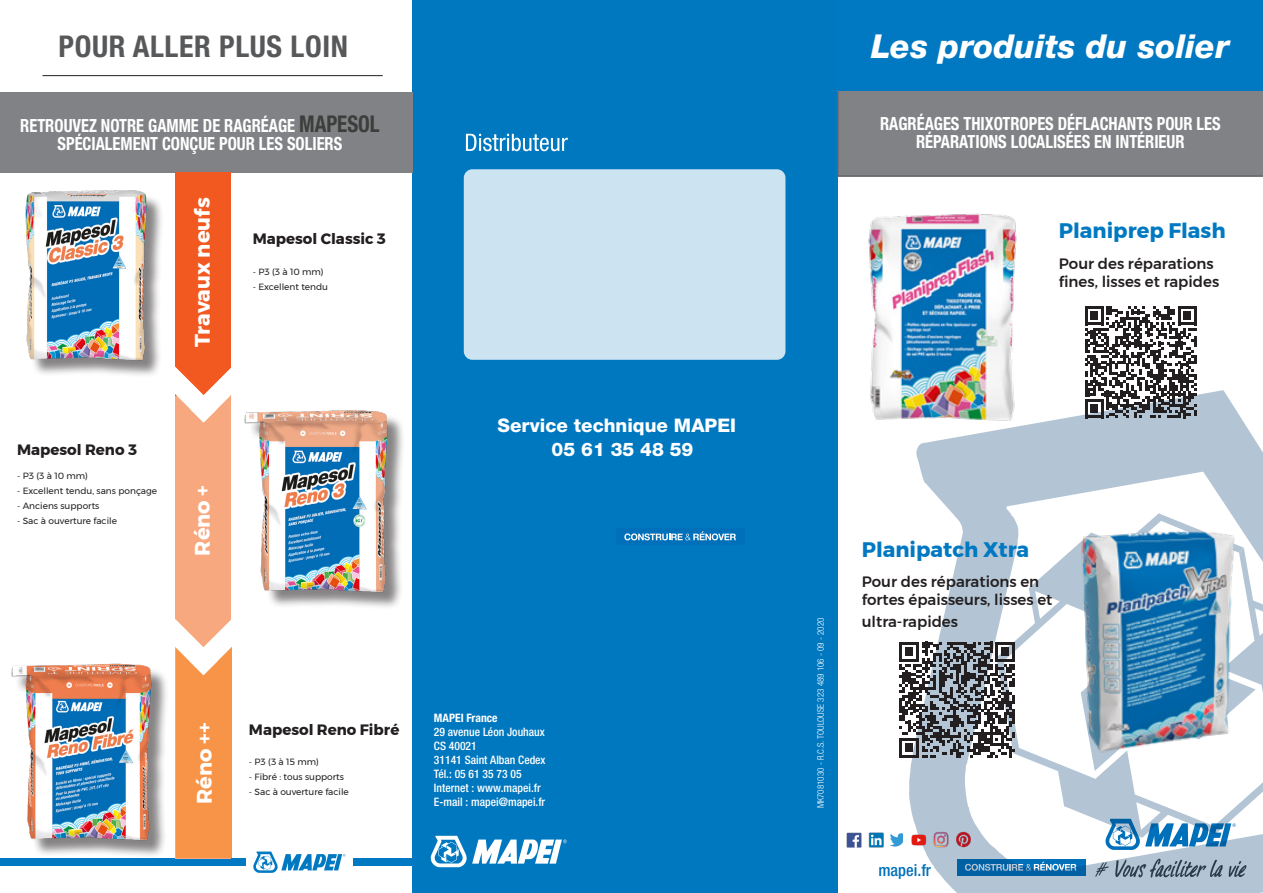
<style>
.page{position:relative;width:1263px;height:893px;background:#fff}
.page>*{position:absolute;margin:0;border:0;box-sizing:border-box;transform-origin:0 0}
.t1{font:italic 800 33px "Helvetica Neue LTW1 G";color:#fff}
.t2{font:700 condensed 30px "Helvetica Neue LTW1 G";letter-spacing:.02em;color:#57585a}
.t3{font:700 21px "Montserrat";color:#0079c2}
.t4{font:700 21px "Montserrat";color:#fff}
.t5{font:800 18.75px/24px "Helvetica Neue LTW1 G";color:#fff}
.t6{font:700 condensed 18.15px "Helvetica Neue LT Std";color:#fff;scale:.91 1}
.t7{font:500 condensed 16.5px "Helvetica Neue LT Std";color:#0070ba}
.t8{font:500 15px/18px "Montserrat";color:#231f20}
.t9{font:700 15px "Montserrat";color:#231f20}
.t10{font:500 condensed 11.7px "Helvetica Neue LTW1 G";color:#fff}
.t11{font:700 condensed 11.7px "Helvetica Neue LTW1 G";color:#fff}
.t12{font:9px "Montserrat";color:#231f20}
.t13{font:300 condensed 9px "Helvetica Neue LT Std";color:#fff}
.s1{font-size:23.1px;color:#3d3d3b}
</style>
<div class="page">
<div style="left:412px;top:0;width:426px;height:893px;background:#0078c0"></div>
<div style="left:0;top:858px;width:246px;height:8px;background:#0079c2"></div>
<div style="left:353px;top:858px;width:59px;height:8px;background:#0079c2"></div>
<svg style="left:253px;top:851px;width:92px;height:22px"></svg>
<div style="left:617px;top:529px;width:128px;height:16px;background:#0070ba"></div>
<svg style="left:624px;top:531px;width:112px;height:9px"></svg>
<svg style="left:909px;top:390px;width:354px;height:503px;fill:#b3c4d4"></svg>
<svg style="left:996px;top:548px;width:267px;height:290px"></svg>
<div style="left:176px;top:172px;width:55px;height:686px;background:#f8a87e"></div>
<div style="left:0;top:92px;width:413px;height:80px;background:#808285"></div>
<img style="left:846px;top:832px;width:38px;height:16px">
<img style="left:909px;top:828px;width:68px;height:23px">
<svg style="left:890px;top:833px;width:13px;height:13px"></svg>
<div style="left:838px;top:0;width:425px;height:92px;background:#0079c2"></div>
<div style="left:837px;top:91px;width:426px;height:86px;background:#808285"></div>
<svg style="left:431px;top:836px;width:136px;height:31px"></svg>
<svg style="left:466px;top:134px;width:102px;height:17px"></svg>
<hr style="left:43px;top:75px;width:340px;height:1px;background:#231f20">
<div style="left:464px;top:169px;width:321px;height:191px;background:#cce4f2;border-radius:9px"></div>
<img style="left:868px;top:213px;width:162px;height:218px">
<div style="left:14px;top:667px;width:155px;height:191px;background:#231f20;opacity:.55"></div>
<img style="left:11px;top:663px;width:144px;height:179px">
<div style="left:248px;top:413px;width:157px;height:197px;background:#231f20;opacity:.55"></div>
<img style="left:244px;top:410px;width:154px;height:185px">
<div style="left:28px;top:194px;width:136px;height:184px;background:#231f20;opacity:.55"></div>
<img style="left:25px;top:190px;width:130px;height:173px">
<div style="left:176px;top:172px;width:55px;height:223px;background:#f15921"></div>
<div style="left:176px;top:648px;width:55px;height:210px;background:#f79447"></div>
<svg style="left:159px;top:364px;width:89px;height:58px"></svg>
<svg style="left:158px;top:616px;width:74px;height:59px"></svg>
<svg style="left:899px;top:513px;width:357px;height:258px"></svg>
<svg style="left:1085px;top:306px;width:112px;height:112px"></svg>
<p class="t2" style="left:59px;top:28px;width:291px">POUR ALLER PLUS LOIN</p>
<p class="t6" style="left:20px;top:114px;width:396px">RETROUVEZ NOTRE GAMME DE RAGRÉAGE <span class="s1">MAPESOL</span></p>
<p class="t6" style="left:58px;top:132px;width:314px">SPÉCIALEMENT CONÇUE POUR LES SOLIERS</p>
<p class="t4" style="left:185px;top:347px;width:151px;rotate:-90deg">Travaux neufs</p>
<p class="t9" style="left:17px;top:437px;width:121px">Mapesol Reno 3</p>
<p class="t12" style="left:17px;top:469px;width:72px">- P3 (3 à 10 mm)</p>
<p class="t12" style="left:17px;top:484px;width:141px">- Excellent tendu, sans ponçage</p>
<p class="t12" style="left:17px;top:499px;width:84px">- Anciens supports</p>
<p class="t12" style="left:17px;top:514px;width:101px">- Sac à ouverture facile</p>
<p class="t4" style="left:185px;top:556px;width:72px;rotate:-90deg">Réno +</p>
<p class="t9" style="left:253px;top:227px;width:135px">Mapesol Classic 3</p>
<p class="t12" style="left:253px;top:264px;width:72px">- P3 (3 à 10 mm)</p>
<p class="t12" style="left:253px;top:279px;width:77px">- Excellent tendu</p>
<p class="t5" style="left:552px;top:413px;width:186px;text-indent:-54px">Service technique MAPEI<br>05 61 35 48 59</p>
<p class="t4" style="left:188px;top:804px;width:83px;rotate:-90deg">Réno ++</p>
<p class="t9" style="left:249px;top:718px;width:152px">Mapesol Reno Fibré</p>
<p class="t12" style="left:249px;top:755px;width:72px">- P3 (3 à 15 mm)</p>
<p class="t12" style="left:249px;top:770px;width:97px">- Fibré : tous supports</p>
<p class="t12" style="left:249px;top:785px;width:101px">- Sac à ouverture facile</p>
<p class="t11" style="left:434px;top:711px;width:65px">MAPEI France</p>
<p class="t10" style="left:434px;top:725px;width:112px">29 avenue Léon Jouhaux</p>
<p class="t10" style="left:434px;top:739px;width:44px">CS 40021</p>
<p class="t10" style="left:434px;top:753px;width:113px">31141 Saint Alban Cedex</p>
<p class="t10" style="left:434px;top:767px;width:89px">Tél.: 05 61 35 73 05</p>
<p class="t10" style="left:434px;top:781px;width:108px">Internet : www.mapei.fr</p>
<p class="t10" style="left:434px;top:795px;width:113px">E-mail : mapei@mapei.fr</p>
<p class="t1" style="left:871px;top:26px;width:360px">Les produits du solier</p>
<p class="t6" style="left:880px;top:113px;width:376px">RAGRÉAGES THIXOTROPES DÉFLACHANTS POUR LES</p>
<p class="t6" style="left:916px;top:131px;width:297px">RÉPARATIONS LOCALISÉES EN INTÉRIEUR</p>
<p class="t3" style="left:1059px;top:214px;width:168px">Planiprep Flash</p>
<p class="t8" style="left:1059px;top:254px;width:162px">Pour des réparations fines, lisses et rapides</p>
<p class="t13" style="left:815px;top:808px;width:192px;rotate:-90deg">MK7081030 - R.C.S. TOULOUSE 323 489 106 - 09 - 2020</p>
<p class="t3" style="left:862px;top:533px;width:169px">Planipatch Xtra</p>
<p class="t8" style="left:862px;top:573px;width:192px">Pour des réparations en fortes épaisseurs, lisses et</p>
<p class="t8" style="left:862px;top:612px;width:98px">ultra-rapides</p>
<p class="t7" style="left:878px;top:860px;width:54px">mapei.fr</p>
</div>
